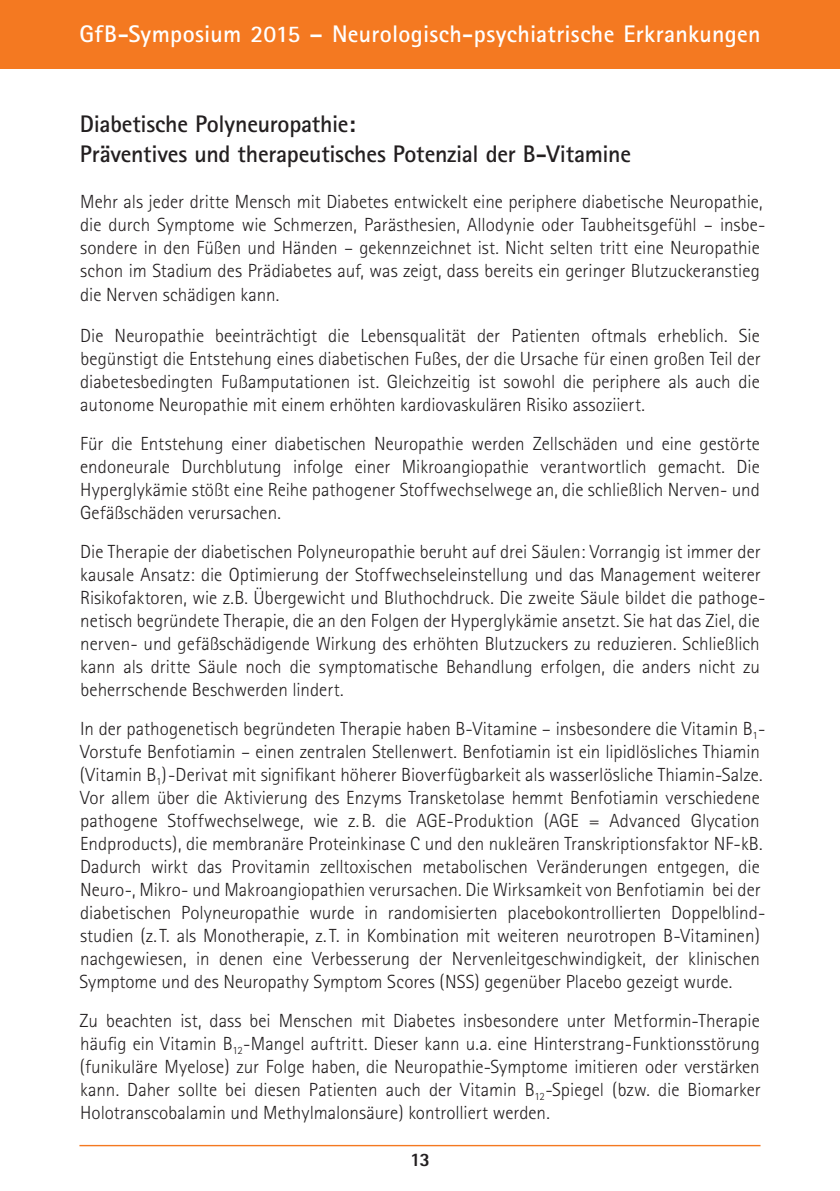
<style>
.page{position:relative;width:840px;height:1191px;background:#fff}
.page>*{position:absolute;margin:0;border:0;box-sizing:border-box;transform-origin:0 0}
.t1{font:700 24px/30px "Rotis Sans Serif";letter-spacing:-.01em;color:#231f20}
.t2{font:700 24px "Rotis Sans Serif";letter-spacing:.01em;color:#fff}
.t3{font:300 19px/23px "Rotis Sans Serif";color:#231f20}
.t4{font:800 19px "Rotis Sans Serif";color:#231f20}
</style>
<div class="page">
<div style="left:0;top:0;width:839px;height:68px;background:#f47921"></div>
<hr style="left:79px;top:1144px;width:681px;height:2px;background:#f47921">
<p class="t2" style="left:79px;top:18px;width:682px">GfB-Symposium 2015 – Neurologisch-psychiatrische Erkrankungen</p>
<p class="t1" style="left:80px;top:109px;width:552px">Diabetische Polyneuropathie:<br>Präventives und therapeutisches Potenzial der B-Vitamine</p>
<p class="t3" style="left:80px;top:190px;width:684px">Mehr als jeder dritte Mensch mit Diabetes entwickelt eine periphere diabetische Neuropathie, die durch Symptome wie Schmerzen, Parästhesien, Allodynie oder Taubheitsgefühl – insbe&shy;sondere in den Füßen und Händen – gekennzeichnet ist. Nicht selten tritt eine Neuropathie schon im Stadium des Prädiabetes auf, was zeigt, dass bereits ein geringer Blutzuckeranstieg die Nerven schädigen kann.</p>
<p class="t3" style="left:80px;top:324px;width:681px;text-align:justify">Die Neuropathie beeinträchtigt die Lebensqualität der Patienten oftmals erheblich. Sie begünstigt die Entstehung eines diabetischen Fußes, der die Ursache für einen großen Teil der diabetesbedingten Fußamputationen ist. Gleichzeitig ist sowohl die periphere als auch die autonome Neuropathie mit einem erhöhten kardiovaskulären Risiko assoziiert.</p>
<p class="t3" style="left:80px;top:432px;width:681px;text-align:justify">Für die Entstehung einer diabetischen Neuropathie werden Zellschäden und eine gestörte endoneurale Durchblutung infolge einer Mikroangiopathie verantwortlich gemacht. Die Hyperglykämie stößt eine Reihe pathogener Stoffwechselwege an, die schließlich Nerven- und Gefäßschäden verursachen.</p>
<p class="t3" style="left:80px;top:540px;width:686px">Die Therapie der diabetischen Polyneuropathie beruht auf drei Säulen: Vorrangig ist immer der kausale Ansatz: die Optimierung der Stoffwechseleinstellung und das Management weiterer Risikofaktoren, wie z.B. Übergewicht und Bluthochdruck. Die zweite Säule bildet die pathoge&shy;netisch begründete Therapie, die an den Folgen der Hyperglykämie ansetzt. Sie hat das Ziel, die nerven- und gefäßschädigende Wirkung des erhöhten Blutzuckers zu reduzieren. Schließlich kann als dritte Säule noch die symptomatische Behandlung erfolgen, die anders nicht zu beherrschende Beschwerden lindert.</p>
<p class="t3" style="left:79px;top:717px;width:687px">In der pathogenetisch begründeten Therapie haben B-Vitamine – insbesondere die Vitamin B<sub>1</sub>- Vorstufe Benfotiamin – einen zentralen Stellenwert. Benfotiamin ist ein lipidlösliches Thiamin (Vitamin B<sub>1</sub>)-Derivat mit signifikant höherer Bioverfügbarkeit als wasserlösliche Thiamin-Salze.<br>Vor allem über die Aktivierung des Enzyms Transketolase hemmt Benfotiamin verschiedene pathogene Stoffwechselwege, wie z.B. die AGE-Produktion (AGE = Advanced Glycation Endproducts), die membranäre Proteinkinase C und den nukleären Transkriptionsfaktor NF-kB.<br>Dadurch wirkt das Provitamin zelltoxischen metabolischen Veränderungen entgegen, die Neuro-, Mikro- und Makroangiopathien verursachen. Die Wirksamkeit von Benfotiamin bei der diabetischen Polyneuropathie wurde in randomisierten placebokontrollierten Doppelblind&shy;studien (z.T. als Monotherapie, z.T. in Kombination mit weiteren neurotropen B-Vitaminen) nachgewiesen, in denen eine Verbesserung der Nervenleitgeschwindigkeit, der klinischen Symptome und des Neuropathy Symptom Scores (NSS) gegenüber Placebo gezeigt wurde.</p>
<p class="t3" style="left:79px;top:1009px;width:682px;text-align:justify">Zu beachten ist, dass bei Menschen mit Diabetes insbesondere unter Metformin-Therapie häufig ein Vitamin B<sub>12</sub>-Mangel auftritt. Dieser kann u.a. eine Hinterstrang-Funktionsstörung (funikuläre Myelose) zur Folge haben, die Neuropathie-Symptome imitieren oder verstärken kann. Daher sollte bei diesen Patienten auch der Vitamin B<sub>12</sub>-Spiegel (bzw. die Biomarker Holotranscobalamin und Methylmalonsäure) kontrolliert werden.</p>
<p class="t4" style="left:410px;top:1147px;width:21px">13</p>
</div>
